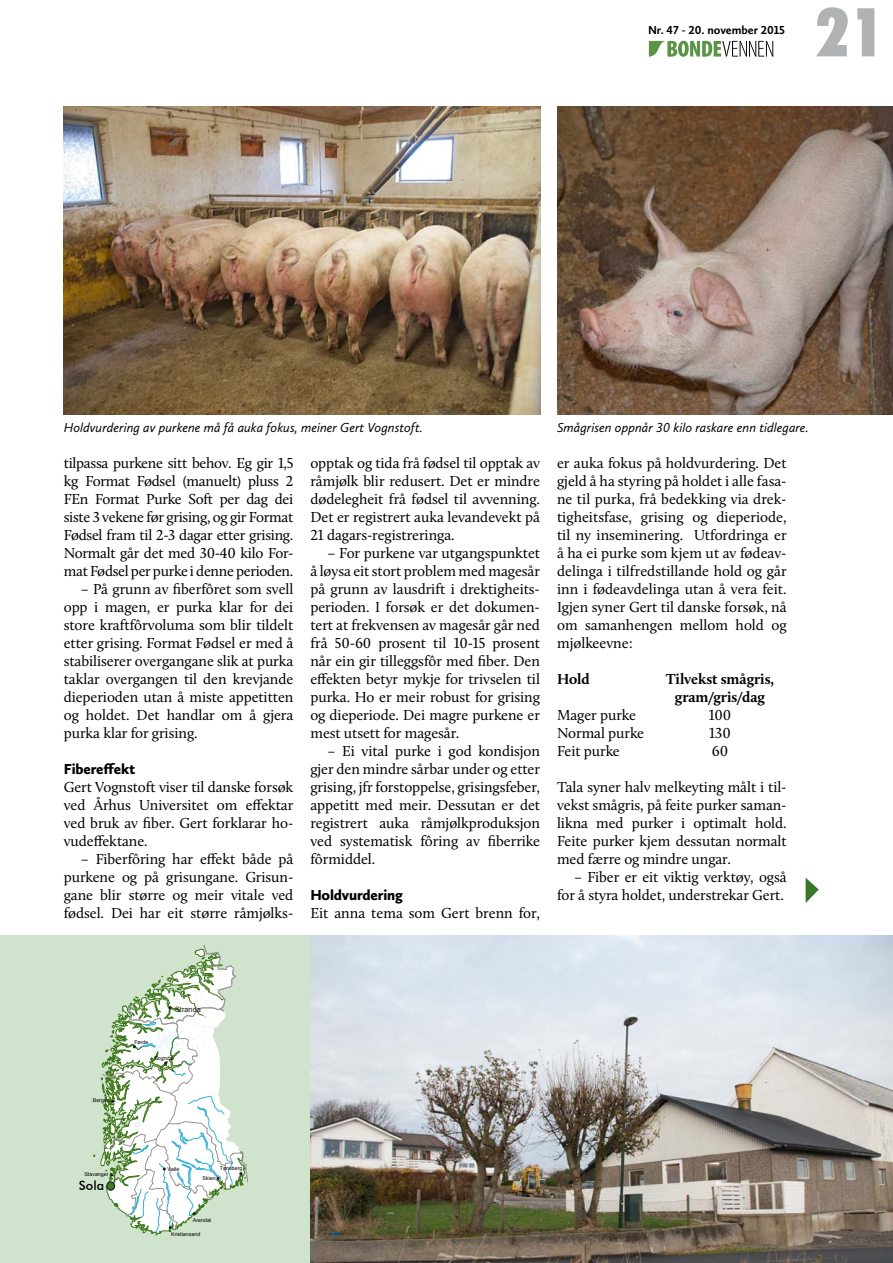
<style>
.page{position:relative;width:893px;height:1263px;background:#fff}
.page>*{position:absolute;margin:0;border:0;box-sizing:border-box;transform-origin:0 0}
.Sidetall{font:900 condensed 67.5px "Futura BT";color:#b1b2b3}
._1avsnitt{font:15px/18px "Calluna";letter-spacing:-.005em;color:#000;text-align:justify}
._1avsnitt-2{font:700 15px/18px "Calluna";letter-spacing:-.005em;color:#000;text-align:center}
.Stikktittel{font:900 15px "Calluna Sans";letter-spacing:-.01em;color:#000}
.Billedtekst{font:italic 13.5px "Calluna Sans";color:#000}
.t1{font:500 12.75px "Futura BT";color:#000}
._1avsnitt-3{font:700 12px "Calluna Sans";letter-spacing:-.005em;color:#000}
.t2{font:7.5px "Arial";color:#1c1c20}
.t3{font:5.25px "Arial";color:#060305}
</style>
<div class="page">
<svg style="left:649px;top:41px;width:124px;height:16px"></svg>
<svg style="left:806px;top:878px;width:13px;height:25px"></svg>
<div style="left:0;top:935px;width:328px;height:328px;background:#d0e3cc"></div>
<svg style="left:93px;top:945px;width:155px;height:290px"></svg>
<img style="left:310px;top:935px;width:583px;height:328px">
<img style="left:64px;top:106px;width:476px;height:308px">
<img style="left:557px;top:106px;width:336px;height:308px">
<p class="_1avsnitt-3" style="left:648px;top:23px;width:138px">Nr. 47 - 20. november 2015</p>
<p class="Sidetall" style="left:816px;top:-9px;width:69px">21</p>
<p class="Billedtekst" style="left:64px;top:419px;width:361px">Holdvurdering av purkene må få auka fokus, meiner Gert Vognstoft.</p>
<p class="Billedtekst" style="left:557px;top:419px;width:253px">Smågrisen oppnår 30 kilo raskare enn tidlegare.</p>
<p class="_1avsnitt" style="left:64px;top:454px;width:231px">tilpassa purkene sitt behov. Eg gir 1,5 kg Format Fødsel (manuelt) pluss 2<br>FEn Format Purke Soft per dag dei siste 3 vekene før grising, og gir Format Fødsel fram til 2-3 dagar etter grising.<br>Normalt går det med 30-40 kilo For&shy;mat Fødsel per purke i denne perioden.</p>
<p class="_1avsnitt" style="left:64px;top:580px;width:231px;text-indent:17px">– På grunn av fiberfôret som svell opp i magen, er purka klar for dei store kraftfôrvoluma som blir tildelt etter grising. Format Fødsel er med å stabiliserer overgangane slik at purka taklar overgangen til den krevjande dieperioden utan å miste appetitten og holdet. Det handlar om å gjera purka klar for grising.</p>
<p class="Stikktittel" style="left:64px;top:760px;width:73px">Fibereffekt</p>
<p class="_1avsnitt" style="left:64px;top:778px;width:231px">Gert Vognstoft viser til danske forsøk ved Århus Universitet om effektar ved bruk av fiber. Gert forklarar ho&shy;vudeffektane.</p>
<p class="_1avsnitt" style="left:64px;top:850px;width:231px;text-indent:17px">– Fiberfôring har effekt både på purkene og på grisungane. Grisun&shy;gane blir større og meir vitale ved fødsel. Dei har eit større råmjølks-</p>
<p class="_1avsnitt" style="left:310px;top:454px;width:231px">opptak og tida frå fødsel til opptak av råmjølk blir redusert. Det er mindre dødelegheit frå fødsel til avvenning.<br>Det er registrert auka levandevekt på 21 dagars-registreringa.</p>
<p class="_1avsnitt" style="left:310px;top:544px;width:231px;text-indent:17px">– For purkene var utgangspunktet å løysa eit stort problem med magesår på grunn av lausdrift i drektigheits&shy;perioden. I forsøk er det dokumen&shy;tert at frekvensen av magesår går ned frå 50-60 prosent til 10-15 prosent når ein gir tilleggsfôr med fiber. Den effekten betyr mykje for trivselen til purka. Ho er meir robust for grising og dieperiode. Dei magre purkene er mest utsett for magesår.</p>
<p class="_1avsnitt" style="left:310px;top:742px;width:231px;text-indent:17px">– Ei vital purke i god kondisjon gjer den mindre sårbar under og etter grising, jfr forstoppelse, grisingsfeber, appetitt med meir. Dessutan er det registrert auka råmjølkproduksjon ved systematisk fôring av fiberrike fôrmiddel.</p>
<p class="Stikktittel" style="left:310px;top:886px;width:94px">Holdvurdering</p>
<p class="_1avsnitt" style="left:310px;top:904px;width:231px">Eit anna tema som Gert brenn for,</p>
<p class="_1avsnitt" style="left:557px;top:454px;width:231px">er auka fokus på holdvurdering. Det gjeld å ha styring på holdet i alle fasa&shy;ne til purka, frå bedekking via drek&shy;tigheitsfase, grising og dieperiode, til ny inseminering. Utfordringa er å ha ei purke som kjem ut av fødeav&shy;delinga i tilfredstillande hold og går inn i fødeavdelinga utan å vera feit.<br>Igjen syner Gert til danske forsøk, nå om samanhengen mellom hold og mjølkeevne:</p>
<p class="_1avsnitt-2" style="left:557px;top:670px;width:34px">Hold</p>
<p class="_1avsnitt-2" style="left:666px;top:670px;width:110px">Tilvekst smågris, gram/gris/dag</p>
<p class="_1avsnitt" style="left:557px;top:706px;width:80px">Mager purke</p>
<p class="_1avsnitt" style="left:709px;top:706px;width:24px">100</p>
<p class="_1avsnitt" style="left:557px;top:724px;width:89px">Normal purke</p>
<p class="_1avsnitt" style="left:709px;top:724px;width:23px">130</p>
<p class="_1avsnitt" style="left:557px;top:742px;width:64px">Feit purke</p>
<p class="_1avsnitt" style="left:712px;top:742px;width:18px">60</p>
<p class="_1avsnitt" style="left:557px;top:778px;width:231px">Tala syner halv melkeyting målt i til&shy;vekst smågris, på feite purker saman&shy;likna med purker i optimalt hold.<br>Feite purker kjem dessutan normalt med færre og mindre ungar.</p>
<p class="_1avsnitt" style="left:557px;top:868px;width:231px;text-align:right">– Fiber er eit viktig verktøy, også for å styra holdet, understrekar Gert.</p>
<p class="t3" style="left:93px;top:1097px;width:19px">Bergen</p>
<p class="t3" style="left:84px;top:1171px;width:26px">Stavanger</p>
<p class="t1" style="left:79px;top:1177px;width:27px">Sola</p>
<p class="t3" style="left:134px;top:1038px;width:16px">Førde</p>
<p class="t2" style="left:175px;top:1004px;width:28px">Stranda</p>
<p class="t3" style="left:154px;top:1055px;width:21px">Sogndal</p>
<p class="t3" style="left:168px;top:1166px;width:13px">Valle</p>
<p class="t3" style="left:220px;top:1164px;width:24px">Tønsberg</p>
<p class="t3" style="left:203px;top:1174px;width:15px">Skien</p>
<p class="t3" style="left:193px;top:1216px;width:20px">Arendal</p>
<p class="t3" style="left:171px;top:1231px;width:31px">Kristiansand</p>
</div>
